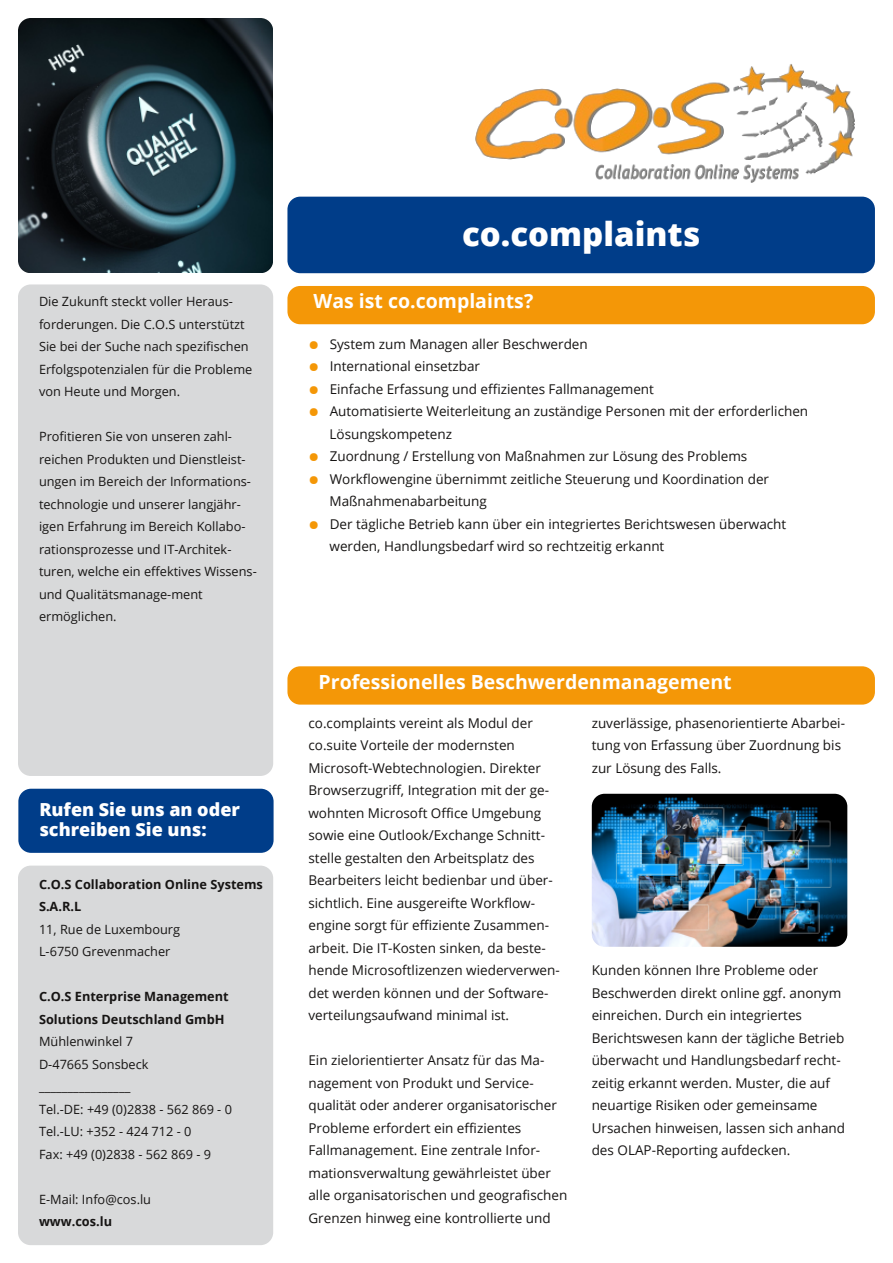
<style>
.page{position:relative;width:893px;height:1263px;background:#fff}
.page>*{position:absolute;margin:0;border:0;box-sizing:border-box;transform-origin:0 0}
.t1{font:800 33px "Open Sans";color:#fff}
.t2{font:700 19.5px "Open Sans";color:#fff}
.t3{font:800 18px/19.5px "Open Sans";color:#fff}
.t4{font:13.5px/22.5px "Open Sans";color:#161413}
.t5{font:12.75px/22.5px "Open Sans";color:#161413}
.t6{font:700 12.75px/22.5px "Open Sans";color:#161413}
.s1{color:#f49707}
</style>
<div class="page">
<div style="left:287px;top:286px;width:588px;height:38px;background:#f49707;border-radius:13px"></div>
<div style="left:18px;top:284px;width:255px;height:492px;background:#d8d9da;border-radius:13px"></div>
<div style="left:287px;top:197px;width:588px;height:76px;background:#003d89;border-radius:13px"></div>
<div style="left:18px;top:789px;width:256px;height:64px;background:#003d89;border-radius:13px"></div>
<div style="left:18px;top:866px;width:255px;height:379px;background:#d8d9da;border-radius:13px"></div>
<div style="left:287px;top:666px;width:588px;height:39px;background:#f49707;border-radius:13px"></div>
<img style="left:592px;top:794px;width:255px;height:153px;border-radius:13px">
<img style="left:18px;top:18px;width:255px;height:255px;border-radius:13px">
<img style="left:475px;top:64px;width:380px;height:119px">
<p class="t5" style="left:39px;top:290px;width:215px">Die Zukunft steckt voller Heraus&shy;forderungen. Die C.O.S unterstützt Sie bei der Suche nach spezifischen Erfolgspotenzialen für die Probleme von Heute und Morgen.</p>
<p class="t5" style="left:39px;top:425px;width:219px">Profitieren Sie von unseren zahl&shy;reichen Produkten und Dienstleist&shy;ungen im Bereich der Informations&shy;technologie und unserer langjähr&shy;igen Erfahrung im Bereich Kollabo&shy;rationsprozesse und IT-Architek&shy;turen, welche ein effektives Wissens&shy;und Qualitätsmanage-ment ermöglichen.</p>
<h3 class="t3" style="left:39px;top:799px;width:202px">Rufen Sie uns an oder schreiben Sie uns:</h3>
<p class="t6" style="left:39px;top:873px;width:225px">C.O.S Collaboration Online Systems<br>S.A.R.L</p>
<p class="t5" style="left:39px;top:918px;width:143px">11, Rue de Luxembourg<br>L-6750 Grevenmacher</p>
<p class="t6" style="left:39px;top:985px;width:191px">C.O.S Enterprise Management<br>Solutions Deutschland GmbH</p>
<p class="t5" style="left:39px;top:1030px;width:194px">Mühlenwinkel 7<br>D-47665 Sonsbeck ________________<br>Tel.-DE: +49 (0)2838 - 562 869 - 0<br>Tel.-LU: +352 - 424 712 - 0<br>Fax: +49 (0)2838 - 562 869 - 9</p>
<p class="t5" style="left:39px;top:1188px;width:114px">E-Mail: Info@cos.lu</p>
<p class="t6" style="left:39px;top:1210px;width:75px">www.cos.lu</p>
<h1 class="t1" style="left:462px;top:211px;width:240px">co.complaints</h1>
<h2 class="t2" style="left:314px;top:287px;width:221px">Was ist co.complaints?</h2>
<p class="t4" style="left:308px;top:332px;width:281px"><span class="s1">●</span> System zum Managen aller Beschwerden</p>
<p class="t4" style="left:308px;top:355px;width:173px"><span class="s1">●</span> International einsetzbar</p>
<p class="t4" style="left:308px;top:377px;width:347px"><span class="s1">●</span> Einfache Erfassung und effizientes Fallmanagement</p>
<p class="t4" style="left:329px;top:400px;width:480px;text-indent:-21px"><span class="s1">●</span> Automatisierte Weiterleitung an zuständige Personen mit der erforderlichen<br>Lösungskompetenz</p>
<p class="t4" style="left:308px;top:445px;width:440px"><span class="s1">●</span> Zuordnung / Erstellung von Maßnahmen zur Lösung des Problems</p>
<p class="t4" style="left:329px;top:467px;width:441px;text-indent:-21px"><span class="s1">●</span> Workflowengine übernimmt zeitliche Steuerung und Koordination der<br>Maßnahmenabarbeitung</p>
<p class="t4" style="left:329px;top:512px;width:458px;text-indent:-21px"><span class="s1">●</span> Der tägliche Betrieb kann über ein integriertes Berichtswesen überwacht werden, Handlungsbedarf wird so rechtzeitig erkannt</p>
<h2 class="t2" style="left:319px;top:668px;width:415px">Professionelles Beschwerdenmanagement</h2>
<p class="t4" style="left:308px;top:711px;width:253px">co.complaints vereint als Modul der co.suite Vorteile der modernsten Microsoft-Webtechnologien. Direkter Browserzugriff, Integration mit der ge&shy;wohnten Microsoft Office Umgebung sowie eine Outlook/Exchange Schnitt&shy;stelle gestalten den Arbeitsplatz des Bearbeiters leicht bedienbar und über&shy;sichtlich. Eine ausgereifte Workflow&shy;engine sorgt für effiziente Zusammen&shy;arbeit. Die IT-Kosten sinken, da beste&shy;hende Microsoftlizenzen wiederverwen&shy;det werden können und der Software&shy;verteilungsaufwand minimal ist.</p>
<p class="t4" style="left:308px;top:1049px;width:260px">Ein zielorientierter Ansatz für das Ma&shy;nagement von Produkt und Service&shy;qualität oder anderer organisatorischer Probleme erfordert ein effizientes Fallmanagement. Eine zentrale Infor&shy;mationsverwaltung gewährleistet über alle organisatorischen und geografischen Grenzen hinweg eine kontrollierte und</p>
<p class="t4" style="left:592px;top:711px;width:255px">zuverlässige, phasenorientierte Abarbei&shy;tung von Erfassung über Zuordnung bis zur Lösung des Falls.</p>
<p class="t4" style="left:592px;top:959px;width:255px">Kunden können Ihre Probleme oder Beschwerden direkt online ggf. anonym einreichen. Durch ein integriertes Berichtswesen kann der tägliche Betrieb überwacht und Handlungsbedarf recht&shy;zeitig erkannt werden. Muster, die auf neuartige Risiken oder gemeinsame Ursachen hinweisen, lassen sich anhand des OLAP-Reporting aufdecken.</p>
</div>
